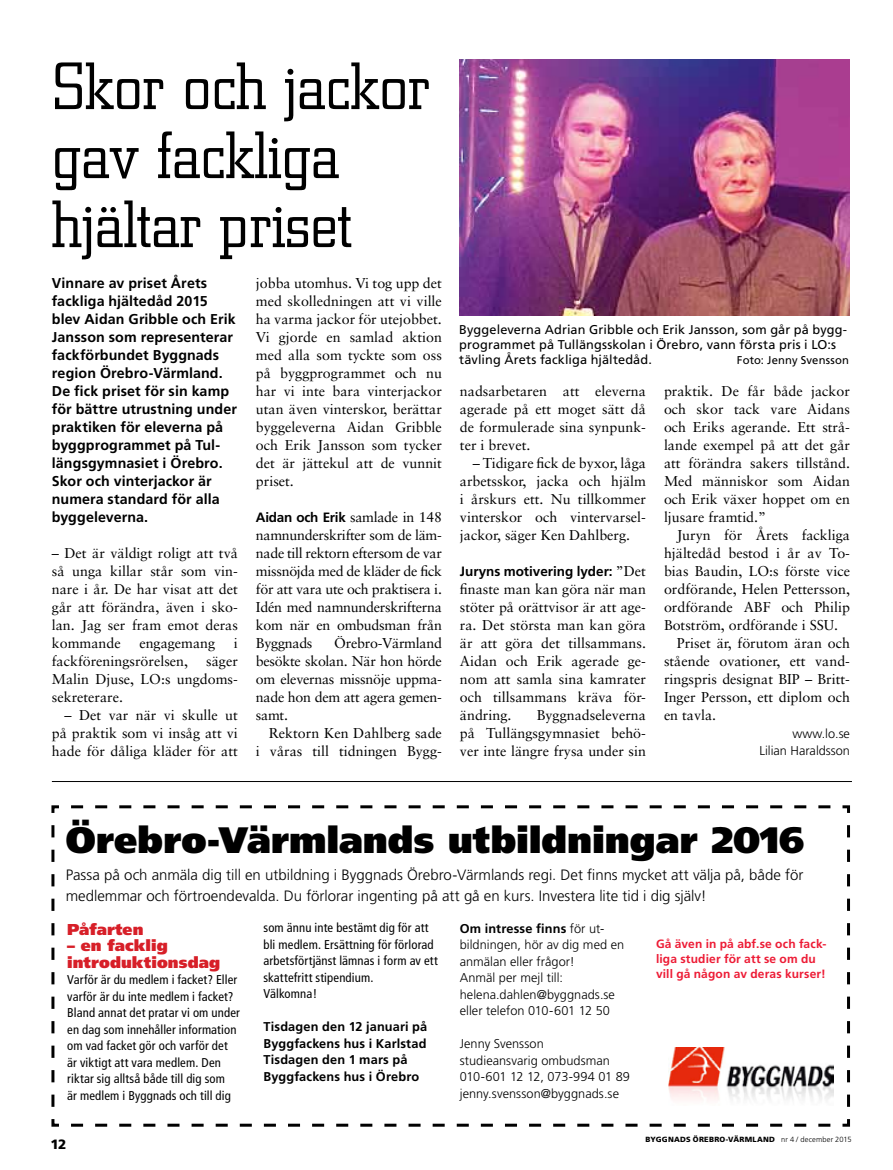
<style>
.page{position:relative;width:893px;height:1170px;background:#fff}
.page>*{position:absolute;margin:0;border:0;box-sizing:border-box;transform-origin:0 0}
.t1{font:300 66px/69px "City";color:#000}
.t2{font:900 36.75px "Frutiger";color:#000}
.t3{font:900 15.75px/16.5px "Frutiger";letter-spacing:.005em;color:#d71f28}
.t4{font:300 15px/21px "Frutiger";letter-spacing:-.005em;color:#000}
.t5{font:14.25px/18px "Sabon";color:#000;text-align:justify}
.t6{font:700 14.25px/18px "Frutiger";letter-spacing:.005em;color:#000}
.t7{font:700 13.65px "Times New Roman";letter-spacing:.005em;color:#000}
.t8{font:700 13.5px "Frutiger";color:#000}
.t9{font:700 13.5px "Frutiger";letter-spacing:-.02em;color:#000}
.t10{font:900 13.5px "Frutiger";color:#000}
.t11{font:condensed 12.75px/16.5px "Frutiger";letter-spacing:.01em;color:#000}
.t12{font:300 12.75px/16.5px "Frutiger";letter-spacing:.005em;color:#000}
.t13{font:12.75px/15px "Frutiger";letter-spacing:.01em;color:#000}
.t14{font:700 12.75px/16.5px "Frutiger";letter-spacing:.015em;color:#000}
.t15{font:700 12px/15px "Frutiger";letter-spacing:.015em;color:#ed1b35}
.t16{font:11.25px "Frutiger";letter-spacing:.015em;color:#000}
.t17{font:900 7.5px "Frutiger";letter-spacing:.03em;color:#000}
.s1{font-family:"Sabon";font-weight:400;font-size:14.25px}
.s2{font-weight:700}
.s3{font-weight:300}
</style>
<div class="page">
<svg style="left:51px;top:805px;width:799px;height:322px"></svg>
<img style="left:459px;top:60px;width:391px;height:256px">
<img style="left:669px;top:1047px;width:165px;height:58px">
<hr style="left:52px;top:781px;width:800px;height:1px;background:#000">
<h1 class="t1" style="left:52px;top:53px;width:380px">Skor och jackor gav fackliga hjältar priset</h1>
<p class="t6" style="left:52px;top:274px;width:187px">Vinnare av priset Årets fackliga hjältedåd 2015 blev Aidan Gribble och Erik<br>Jansson som representerar fackförbundet Byggnads region Örebro-Värmland.<br>De fick priset för sin kamp för bättre utrustning under praktiken för eleverna på byggprogrammet på Tul&shy;längsgymnasiet i Örebro.<br>Skor och vinterjackor är numera standard för alla byggeleverna.</p>
<p class="t5" style="left:52px;top:544px;width:188px">– Det är väldigt roligt att två så unga killar står som vin&shy;nare i år. De har visat att det går att förändra, även i sko&shy;lan. Jag ser fram emot deras kommande</p>
<p class="t5" style="left:139px;top:634px;width:77px">engagemang</p>
<p class="t5" style="left:234px;top:634px;width:5px">i</p>
<p class="t5" style="left:52px;top:652px;width:138px">fackföreningsrörelsen,</p>
<p class="t5" style="left:52px;top:652px;width:188px;text-indent:154px">säger Malin Djuse, LO:s ungdoms&shy;sekreterare.</p>
<p class="t5" style="left:52px;top:706px;width:188px;text-indent:13px">– Det var när vi skulle ut på praktik som vi insåg att vi hade för dåliga kläder för att</p>
<p class="t5" style="left:256px;top:274px;width:188px">jobba utomhus. Vi tog upp det med skolledningen att vi ville ha varma jackor för utejobbet.<br>Vi gjorde en samlad aktion med alla som tyckte som oss på byggprogrammet och nu har vi inte bara vinterjackor utan även vinterskor, berättar byggeleverna Aidan Gribble och Erik Jansson som tycker det är jättekul att de vunnit priset.</p>
<p class="t9" style="left:256px;top:509px;width:188px">Aidan och Erik <span class="s1">samlade in 148</span></p>
<p class="t5" style="left:256px;top:526px;width:188px">namnunderskrifter som de läm&shy;nade till rektorn eftersom de var missnöjda med de kläder de fick för att vara ute och praktisera i.<br>Idén med namnunderskrifterna kom när en ombudsman från Byggnads</p>
<p class="t5" style="left:256px;top:634px;width:188px;text-indent:78px">Örebro-Värmland besökte skolan. När hon hörde om elevernas missnöje uppma&shy;nade hon dem att agera gemen&shy;samt.</p>
<p class="t5" style="left:256px;top:724px;width:188px;text-align:right">Rektorn Ken Dahlberg sade<br>i våras till tidningen Bygg-</p>
<p class="t13" style="left:459px;top:322px;width:389px">Byggeleverna Adrian Gribble och Erik Jansson, som går på bygg&shy;programmet på Tullängsskolan i Örebro, vann första pris i LO:s tävling Årets fackliga hjältedåd.</p>
<p class="t16" style="left:737px;top:354px;width:114px">Foto: Jenny Svensson</p>
<p class="t5" style="left:460px;top:382px;width:188px">nadsarbetaren att eleverna agerade på ett moget sätt då de formulerade sina synpunk&shy;ter i brevet.</p>
<p class="t5" style="left:460px;top:454px;width:188px;text-indent:13px">– Tidigare fick de byxor, låga arbetsskor, jacka och hjälm i årskurs ett. Nu tillkommer vinterskor och vintervarsel&shy;jackor, säger Ken Dahlberg.</p>
<p class="t8" style="left:460px;top:563px;width:188px">Juryns motivering lyder: <span class="s1">”Det</span></p>
<p class="t5" style="left:460px;top:580px;width:188px">finaste man kan göra när man stöter på orättvisor är att age&shy;ra. Det största man kan göra är att göra det tillsammans.<br>Aidan och Erik agerade ge&shy;nom att samla sina kamrater och tillsammans kräva för&shy;ändring.</p>
<p class="t5" style="left:460px;top:706px;width:188px;text-indent:77px">Byggnadseleverna på Tullängsgymnasiet behö&shy;ver inte längre frysa under sin</p>
<p class="t5" style="left:664px;top:382px;width:188px">praktik. De får både jackor och skor tack vare Aidans och Eriks agerande. Ett strå&shy;lande exempel på att det går att förändra sakers tillstånd.<br>Med människor som Aidan och Erik växer hoppet om en ljusare framtid.”</p>
<p class="t5" style="left:677px;top:526px;width:175px">Juryn för Årets fackliga</p>
<p class="t5" style="left:664px;top:544px;width:188px">hjältedåd bestod i år av To-</p>
<p class="t5" style="left:664px;top:562px;width:188px">bias Baudin, LO:s förste vice</p>
<p class="t5" style="left:664px;top:580px;width:188px">ordförande, Helen Pettersson,</p>
<p class="t5" style="left:664px;top:598px;width:188px">ordförande ABF och Philip</p>
<p class="t5" style="left:664px;top:616px;width:176px">Botström, ordförande i SSU.</p>
<p class="t5" style="left:677px;top:634px;width:175px">Priset är, förutom äran och</p>
<p class="t5" style="left:664px;top:652px;width:188px">stående ovationer, ett vand-</p>
<p class="t5" style="left:664px;top:670px;width:187px">ringspris designat BIP – Britt-</p>
<p class="t5" style="left:664px;top:688px;width:187px">Inger Persson, ett diplom och</p>
<p class="t5" style="left:664px;top:706px;width:54px">en tavla.</p>
<p class="t12" style="left:759px;top:724px;width:92px;line-height:17.2px;text-align:right">www.lo.se<br>Lilian Haraldsson</p>
<h2 class="t2" style="left:66px;top:818px;width:740px">Örebro-Värmlands utbildningar 2016</h2>
<p class="t4" style="left:66px;top:864px;width:739px">Passa på och anmäla dig till en utbildning i Byggnads Örebro-Värmlands regi. Det finns mycket att välja på, både för medlemmar och förtroendevalda. Du förlorar ingenting på att gå en kurs. Investera lite tid i dig själv!</p>
<p class="t3" style="left:67px;top:920px;width:78px">Påfarten</p>
<p class="t3" style="left:67px;top:937px;width:155px">– en facklig introduktionsdag</p>
<p class="t11" style="left:67px;top:971px;width:174px">Varför är du medlem i facket? Eller varför är du inte medlem i facket?<br>Bland annat det pratar vi om under en dag som innehåller information om vad facket gör och varför det är viktigt att vara medlem. Den riktar sig alltså både till dig som<br>är medlem i Byggnads och till dig</p>
<p class="t10" style="left:50px;top:1135px;width:18px">12</p>
<p class="t11" style="left:263px;top:919px;width:176px">som ännu inte bestämt dig för att bli medlem. Ersättning för förlorad arbetsförtjänst lämnas i form av ett skattefritt stipendium.<br>Välkomna!</p>
<p class="t14" style="left:263px;top:1018px;width:165px">Tisdagen den 12 januari på<br>Byggfackens hus i Karlstad<br>Tisdagen den 1 mars på<br>Byggfackens hus i Örebro</p>
<p class="t12" style="left:460px;top:919px;width:166px"><span class="s2">Om intresse finns</span> för ut&shy;bildningen, hör av dig med en anmälan eller frågor!<br>Anmäl per mejl till: helena.dahlen@byggnads.se eller telefon 010-601 12 50</p>
<p class="t12" style="left:460px;top:1035px;width:172px">Jenny Svensson<br>studieansvarig ombudsman<br>010-601 12 12, 073-994 01 89 jenny.svensson@byggnads.se</p>
<p class="t15" style="left:656px;top:935px;width:172px">Gå även in på abf.se och fack&shy;liga studier för att se om du vill gå någon av deras kurser!</p>
<p class="t7" style="left:669px;top:1128px;width:225px">Örebro-Värmlands utbildningar 2013</p>
<p class="t17" style="left:646px;top:1134px;width:207px">BYGGNADS ÖREBRO-VÄRMLAND <span class="s3">nr 4 / december 2015</span></p>
</div>
